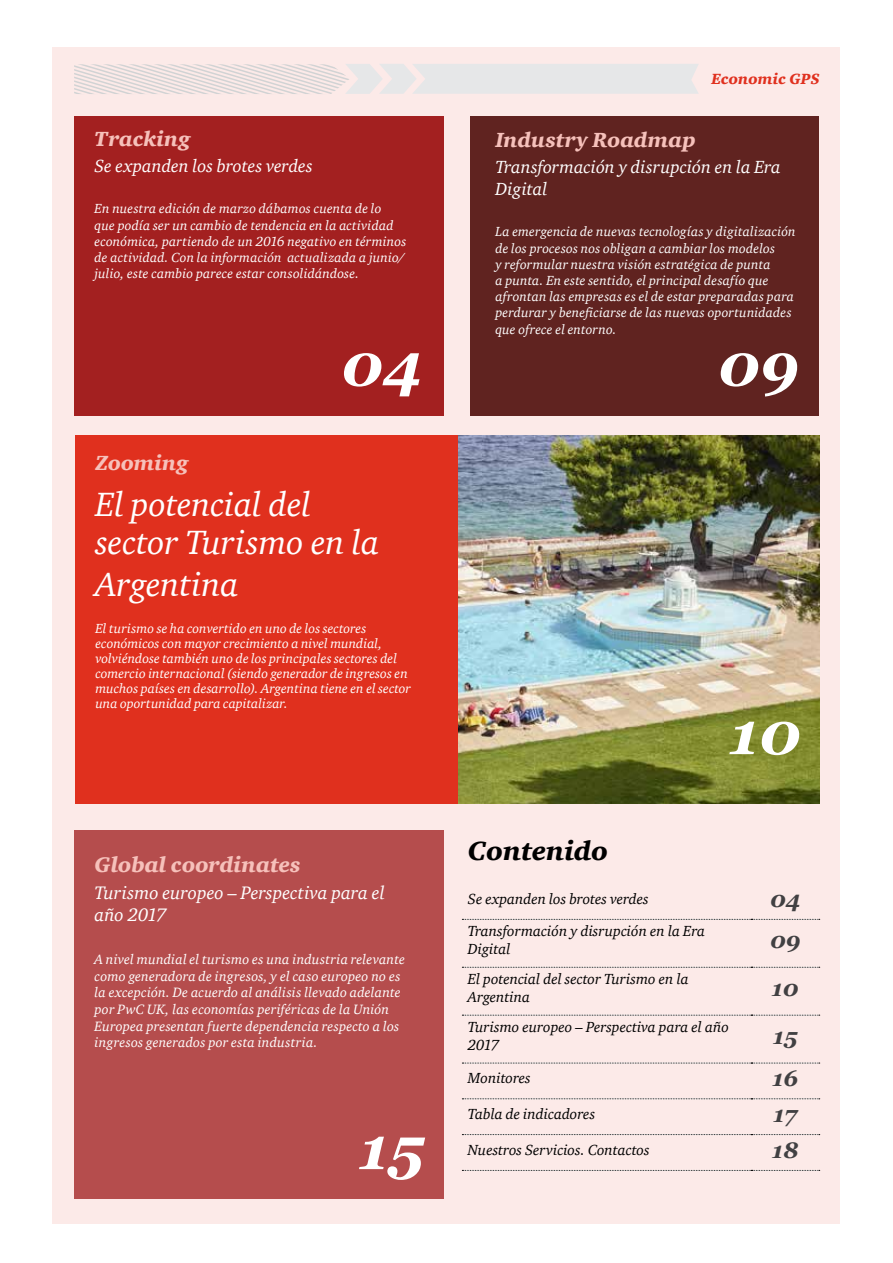
<style>
.page{position:relative;width:893px;height:1263px;background:#fff}
.page>*{position:absolute;margin:0;border:0;box-sizing:border-box;transform-origin:0 0}
.t1{font:italic 700 60px "Georgia";color:#fff}
.t2{font:italic 34.5px/37.5px "ITC Charter Com";letter-spacing:-.005em;color:#fff}
.t3{font:italic 900 27px "ITC Charter Com";color:#000}
.t4{font:italic 700 22.5px "Georgia";color:#414042}
.t5{font:italic 900 21.6px "ITC Charter Com";color:#f6c1bb}
.t6{font:italic 900 21px "ITC Charter Com";letter-spacing:.005em;color:#f6c1bb}
.t7{font:italic 18.6px/22.2px "ITC Charter Com";color:#fff}
.t8{font:italic 18px/21.6px "ITC Charter Com";color:#fff}
.t9{font:italic 900 15.15px "ITC Charter Com";letter-spacing:.005em;color:#e0301e}
.t10{font:italic 15px/18px "ITC Charter Com";color:#000}
.t11{font:italic 13.95px/16.6px "ITC Charter Com";letter-spacing:.01em;color:#fff}
.t12{font:italic 13.5px/16.2px "ITC Charter Com";letter-spacing:.01em;color:#fff}
</style>
<div class="page">
<div style="left:53px;top:48px;width:787px;height:1176px;background:#fceae8"></div>
<div style="left:75px;top:435px;width:738px;height:369px;background:#e0301e"></div>
<div style="left:470px;top:117px;width:349px;height:299px;background:#602320"></div>
<div style="left:75px;top:117px;width:369px;height:299px;background:#a32020"></div>
<div style="left:75px;top:831px;width:369px;height:368px;background:#b54d4d"></div>
<svg style="left:462px;top:919px;width:358px;height:1px"></svg>
<svg style="left:462px;top:967px;width:358px;height:1px"></svg>
<svg style="left:462px;top:1015px;width:358px;height:1px"></svg>
<svg style="left:462px;top:1063px;width:358px;height:1px"></svg>
<svg style="left:462px;top:1098px;width:358px;height:1px"></svg>
<svg style="left:462px;top:1134px;width:358px;height:1px"></svg>
<svg style="left:462px;top:1170px;width:358px;height:1px"></svg>
<svg style="left:74px;top:64px;width:625px;height:30px"></svg>
<img style="left:458px;top:435px;width:362px;height:369px">
<h3 class="t6" style="left:95px;top:126px;width:97px">Tracking</h3>
<h3 class="t8" style="left:95px;top:155px;width:220px">Se expanden los brotes verdes</h3>
<p class="t12" style="left:95px;top:201px;width:313px">En nuestra edición de marzo dábamos cuenta de lo<br>que podía ser un cambio de tendencia en la actividad económica, partiendo de un 2016 negativo en términos de actividad. Con la información actualizada a junio/ julio, este cambio parece estar consolidándose.</p>
<p class="t9" style="left:711px;top:70px;width:110px">Economic GPS</p>
<h3 class="t6" style="left:495px;top:127px;width:202px">Industry Roadmap</h3>
<h3 class="t8" style="left:495px;top:156px;width:287px">Transformación y disrupción en la Era<br>Digital</h3>
<p class="t12" style="left:495px;top:224px;width:302px">La emergencia de nuevas tecnologías y digitalización de los procesos nos obligan a cambiar los modelos<br>y reformular nuestra visión estratégica de punta<br>a punta. En este sentido, el principal desafío que afrontan las empresas es el de estar preparadas para perdurar y beneficiarse de las nuevas oportunidades que ofrece el entorno.</p>
<h1 class="t1" style="left:341px;top:326px;width:82px">04</h1>
<h1 class="t1" style="left:718px;top:326px;width:82px">09</h1>
<h3 class="t6" style="left:95px;top:450px;width:94px">Zooming</h3>
<h2 class="t2" style="left:95px;top:485px;width:285px">El potencial del sector Turismo en la</h2>
<h2 class="t2" style="left:95px;top:565px;width:145px">Argentina</h2>
<p class="t12" style="left:95px;top:621px;width:317px;line-height:15px">El turismo se ha convertido en uno de los sectores económicos con mayor crecimiento a nivel mundial, volviéndose también uno de los principales sectores del comercio internacional (siendo generador de ingresos en muchos países en desarrollo). Argentina tiene en el sector una oportunidad para capitalizar.</p>
<h3 class="t5" style="left:95px;top:852px;width:208px">Global coordinates</h3>
<h3 class="t7" style="left:95px;top:881px;width:292px">Turismo europeo – Perspectiva para el año 2017</h3>
<p class="t11" style="left:95px;top:951px;width:312px">A nivel mundial el turismo es una industria relevante como generadora de ingresos, y el caso europeo no es la excepción. De acuerdo al análisis llevado adelante por PwC UK, las economías periféricas de la Unión Europea presentan fuerte dependencia respecto a los ingresos generados por esta industria.</p>
<h1 class="t1" style="left:359px;top:1109px;width:67px">15</h1>
<h1 class="t1" style="left:729px;top:694px;width:73px">10</h1>
<h3 class="t3" style="left:468px;top:834px;width:142px">Contenido</h3>
<p class="t10" style="left:468px;top:889px;width:182px">Se expanden los brotes verdes</p>
<h3 class="t4" style="left:770px;top:884px;width:32px">04</h3>
<p class="t10" style="left:468px;top:922px;width:239px">Transformación y disrupción en la Era<br>Digital</p>
<h3 class="t4" style="left:770px;top:926px;width:32px">09</h3>
<p class="t10" style="left:468px;top:970px;width:222px">El potencial del sector Turismo en la<br>Argentina</p>
<h3 class="t4" style="left:772px;top:974px;width:28px">10</h3>
<p class="t10" style="left:468px;top:1018px;width:262px">Turismo europeo – Perspectiva para el año<br>2017</p>
<h3 class="t4" style="left:773px;top:1022px;width:26px">15</h3>
<p class="t10" style="left:468px;top:1069px;width:64px">Monitores</p>
<h3 class="t4" style="left:772px;top:1064px;width:27px">16</h3>
<p class="t10" style="left:468px;top:1105px;width:129px">Tabla de indicadores</p>
<h3 class="t4" style="left:773px;top:1099px;width:25px">17</h3>
<p class="t10" style="left:468px;top:1140px;width:183px">Nuestros Servicios. Contactos</p>
<h3 class="t4" style="left:772px;top:1135px;width:28px">18</h3>
</div>
